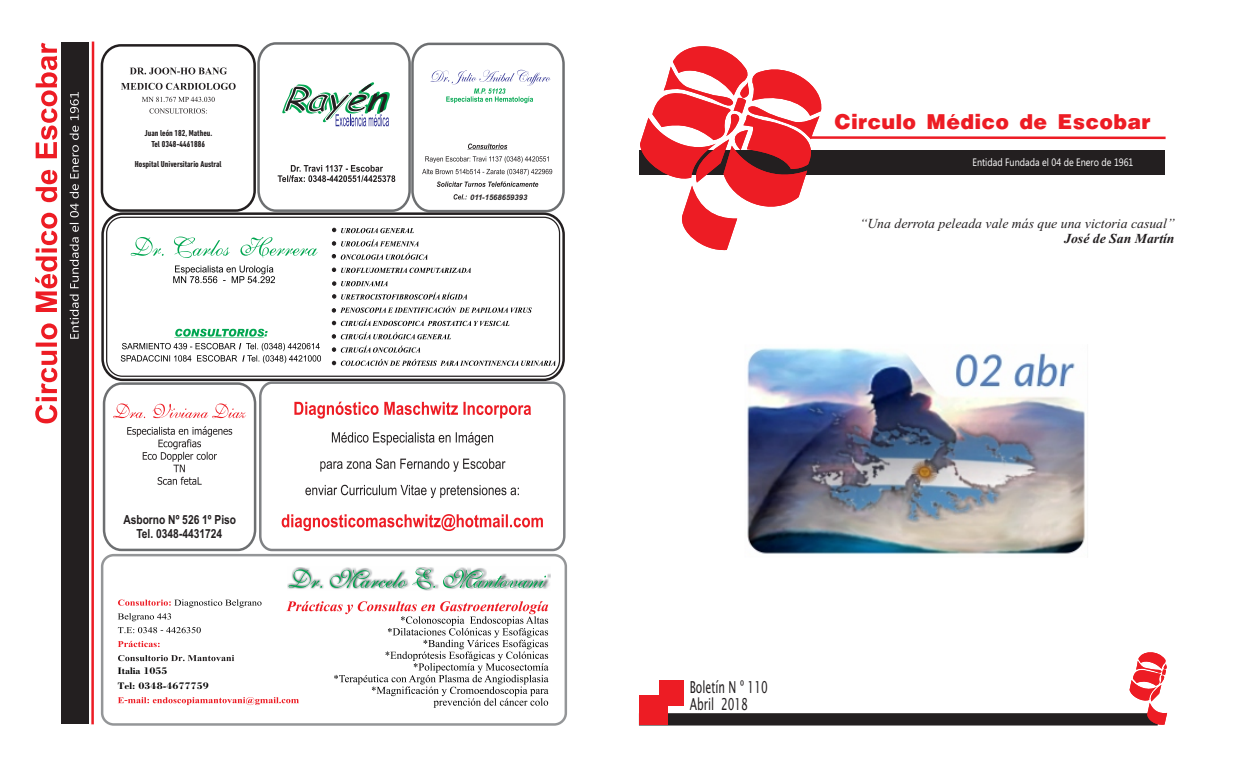
<style>
.page{position:relative;width:1260px;height:765px;background:#fff}
.page>*{position:absolute;margin:0;border:0;box-sizing:border-box;transform-origin:0 0}
.t1{font:900 22.12px "Arena";color:#ed1c24}
.t2{font:16.38px/17px "Lucida Sans Unicode";color:#231f20;scale:.65 1}
.t3{font:italic 13.75px "Times New Roman";color:#231f20}
.t4{font:italic 700 13.75px "Times New Roman";color:#231f20}
.t5{font:700 12.5px/14.2px "Arial Narrow";color:#231f20;text-align:center}
.t6{font:10.75px "Ebrima";color:#fff;scale:.84 1}
.t7{font:700 10px/14.9px "Bodoni BT";color:#000}
.t8{font:700 8.88px/10.9px "DIN Next LT Pro";color:#231f20;text-align:center}
.t9{font:italic 700 7.62px "Arial";color:#231f20}
</style>
<div class="page">
<div style="left:639px;top:151px;width:526px;height:24px;background:#231f20"></div>
<svg style="left:640px;top:46px;width:185px;height:205px"></svg>
<hr style="left:811px;top:136px;width:355px;height:3px;background:#ed1c24">
<svg style="left:257px;top:42px;width:308px;height:170px"></svg>
<svg style="left:131px;top:237px;width:187px;height:21px"></svg>
<svg style="left:173px;top:265px;width:102px;height:18px"></svg>
<div style="left:101px;top:212px;width:464px;height:169px;border:3px solid #231f20;border-radius:21px"></div>
<svg style="left:121px;top:329px;width:200px;height:34px"></svg>
<div style="left:106px;top:217px;width:454px;height:160px;border:1px solid #231f20;border-radius:16px"></div>
<svg style="left:332px;top:228px;width:224px;height:138px"></svg>
<svg style="left:258px;top:380px;width:308px;height:172px"></svg>
<svg style="left:294px;top:402px;width:237px;height:17px"></svg>
<svg style="left:305px;top:432px;width:214px;height:66px"></svg>
<svg style="left:282px;top:514px;width:261px;height:17px"></svg>
<img style="left:287px;top:567px;width:264px;height:24px">
<svg style="left:289px;top:568px;width:257px;height:21px"></svg>
<svg style="left:118px;top:599px;width:430px;height:109px"></svg>
<div style="left:101px;top:554px;width:466px;height:172px;border:3px solid #949698;border-radius:12px"></div>
<svg style="left:102px;top:381px;width:156px;height:171px"></svg>
<div style="left:61px;top:43px;width:28px;height:681px;background:#231f20"></div>
<svg style="left:70px;top:92px;width:9px;height:247px"></svg>
<svg style="left:91px;top:41px;width:4px;height:684px;background:#f37075"></svg>
<svg style="left:35px;top:43px;width:22px;height:380px"></svg>
<div style="left:101px;top:44px;width:155px;height:168px;border:3px solid #231f20;border-radius:20px"></div>
<svg style="left:121px;top:67px;width:115px;height:47px"></svg>
<svg style="left:639px;top:652px;width:528px;height:74px"></svg>
<img style="left:747px;top:348px;width:338px;height:207px">
<p class="t8" style="left:144px;top:128px;width:69px">Juan león 182, Matheu.<br>Tel 0348-4461886</p>
<p class="t8" style="left:135px;top:160px;width:88px">Hospital Universitario Austral</p>
<h3 class="t5" style="left:123px;top:513px;width:114px">Asborno Nº 526 1º Piso<br>Tel. 0348-4431724</h3>
<p class="t7" style="left:118px;top:664px;width:92px">Italia 1055<br>Tel: 0348-4677759</p>
<p class="t9" style="left:470px;top:194px;width:59px">011-1568659393</p>
<h1 class="t1" style="left:835px;top:111px;width:318px">Circulo Médico de Escobar</h1>
<p class="t6" style="left:973px;top:158px;width:193px">Entidad Fundada el 04 de Enero de 1961</p>
<h3 class="t3" style="left:860px;top:219px;width:316px">“Una derrota peleada vale más que una victoria casual”</h3>
<h3 class="t4" style="left:1064px;top:234px;width:112px">José de San Martín</h3>
<h2 class="t2" style="left:690px;top:680px;width:122px">Boletín N º 110<br>Abril 2018</h2>
</div>
